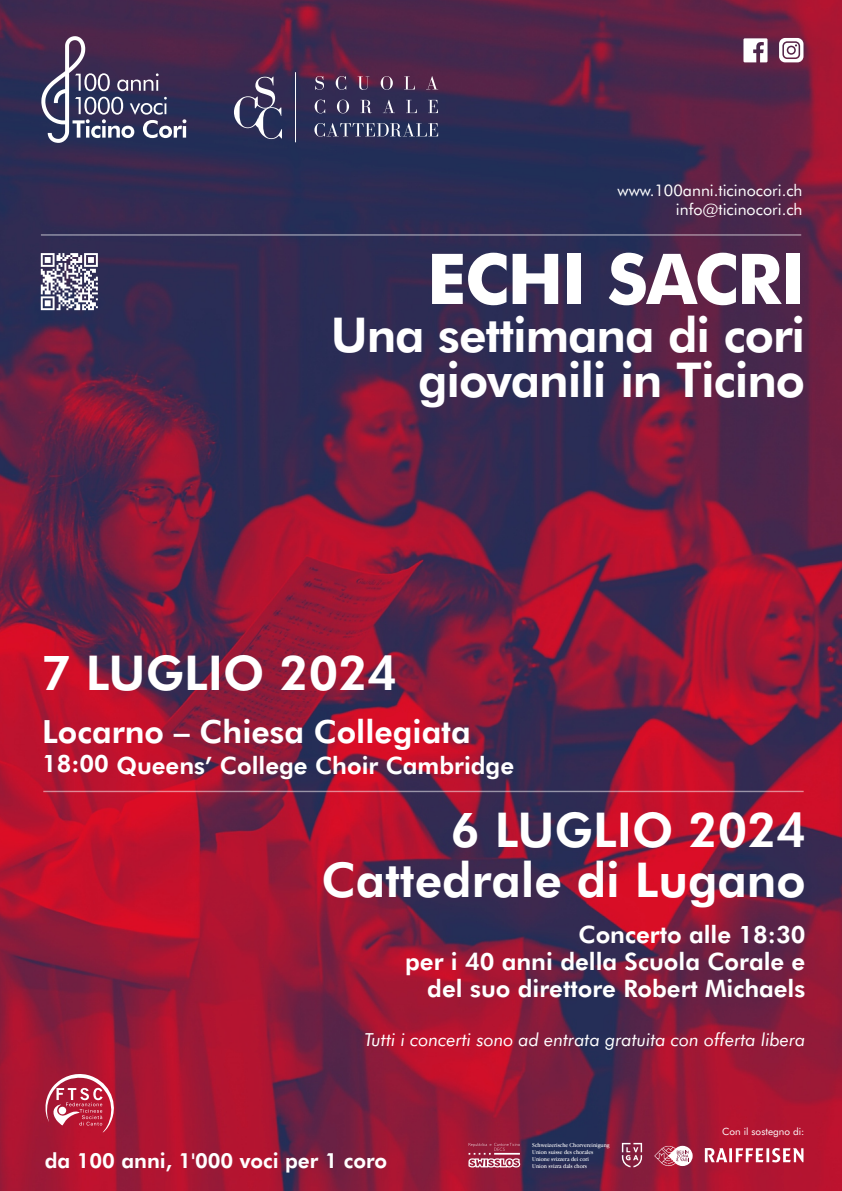
<style>
.page{position:relative;width:842px;height:1191px;background:#fff}
.page>*{position:absolute;margin:0;border:0;box-sizing:border-box;transform-origin:0 0}
.t1{font:700 70.1px "Futura BT";letter-spacing:-.025em;color:#fff}
.t2{font:800 48px/50.4px "Futura BT";letter-spacing:-.015em;color:#fff;text-align:right}
.t3{font:800 32px "Futura BT";color:#fff}
.t4{font:800 24px/27px "Futura BT";color:#fff;text-align:right}
.t5{font:800 20.8px "Futura BT";color:#fff}
.t6{font:italic 18px "Futura BT";color:#fff}
.t7{font:16.1px/19.2px "Futura BT";color:#fff;text-align:right}
.t8{font:10px "Futura BT";color:#fff}
.t9{font:6.1px/7px "Garamond IT Cby BT";color:#fff;scale:.89 1}
</style>
<div class="page">
<img style="left:0;top:0;width:842px;height:1191px">
<hr style="left:41px;top:234px;width:760px;height:2px;background:#fff">
<hr style="left:43px;top:790px;width:761px;height:2px;background:#fff">
<svg style="left:41px;top:253px;width:57px;height:57px"></svg>
<svg style="left:743px;top:38px;width:24px;height:24px"></svg>
<svg style="left:779px;top:38px;width:24px;height:24px"></svg>
<svg style="left:234px;top:77px;width:48px;height:62px;background:#535172"></svg>
<svg style="left:315px;top:76px;width:9px;height:14px"></svg>
<svg style="left:336px;top:76px;width:10px;height:14px"></svg>
<svg style="left:358px;top:76px;width:11px;height:14px"></svg>
<svg style="left:381px;top:76px;width:12px;height:14px"></svg>
<svg style="left:404px;top:76px;width:11px;height:13px"></svg>
<svg style="left:426px;top:76px;width:12px;height:13px"></svg>
<svg style="left:315px;top:100px;width:10px;height:13px"></svg>
<svg style="left:337px;top:100px;width:12px;height:13px"></svg>
<svg style="left:360px;top:100px;width:12px;height:13px"></svg>
<svg style="left:383px;top:100px;width:12px;height:13px"></svg>
<svg style="left:406px;top:100px;width:11px;height:13px"></svg>
<svg style="left:428px;top:100px;width:10px;height:13px"></svg>
<svg style="left:314px;top:123px;width:124px;height:14px;background:#535b7b"></svg>
<hr style="left:295px;top:72px;width:1px;height:70px;background:#fff">
<svg style="left:41px;top:36px;width:145px;height:107px;background:#574e6e"></svg>
<svg style="left:705px;top:1148px;width:98px;height:14px"></svg>
<svg style="left:468px;top:1142px;width:52px;height:25px"></svg>
<svg style="left:622px;top:1142px;width:20px;height:25px"></svg>
<svg style="left:45px;top:1071px;width:73px;height:61px;background:#bd4259"></svg>
<svg style="left:654px;top:1144px;width:39px;height:22px"></svg>
<p class="t7" style="left:618px;top:180px;width:186px">www.100anni.ticinocori.ch info@ticinocori.ch</p>
<h1 class="t1" style="left:427px;top:236px;width:380px">ECHI SACRI</h1>
<h2 class="t2" style="left:331px;top:313px;width:476px;line-height:44.3px">Una settimana di cori giovanili in Ticino</h2>
<h2 class="t2" style="left:42px;top:647px;width:357px">7 LUGLIO 2024</h2>
<h3 class="t3" style="left:42px;top:712px;width:430px">Locarno – Chiesa Collegiata</h3>
<p class="t4" style="left:42px;top:751px;width:474px">18:00 Queens’ College Choir Cambridge</p>
<h2 class="t2" style="left:321px;top:804px;width:486px">6 LUGLIO 2024<br>Cattedrale di Lugano</h2>
<p class="t4" style="left:405px;top:920px;width:402px">Concerto alle 18:30<br>per i 40 anni della Scuola Corale e del suo direttore Robert Michaels</p>
<p class="t6" style="left:365px;top:1028px;width:442px">Tutti i concerti sono ad entrata gratuita con offerta libera</p>
<p class="t9" style="left:532px;top:1141px;width:88px">Schweizerische Chorvereinigung<br>Union suisse des chorales<br>Unione svizzera dei cori</p>
<p class="t5" style="left:45px;top:1147px;width:344px">da 100 anni, 1'000 voci per 1 coro</p>
<p class="t9" style="left:532px;top:1162px;width:63px">Union svizra dals chors</p>
<p class="t8" style="left:722px;top:1125px;width:84px">Con il sostegno di:</p>
</div>
